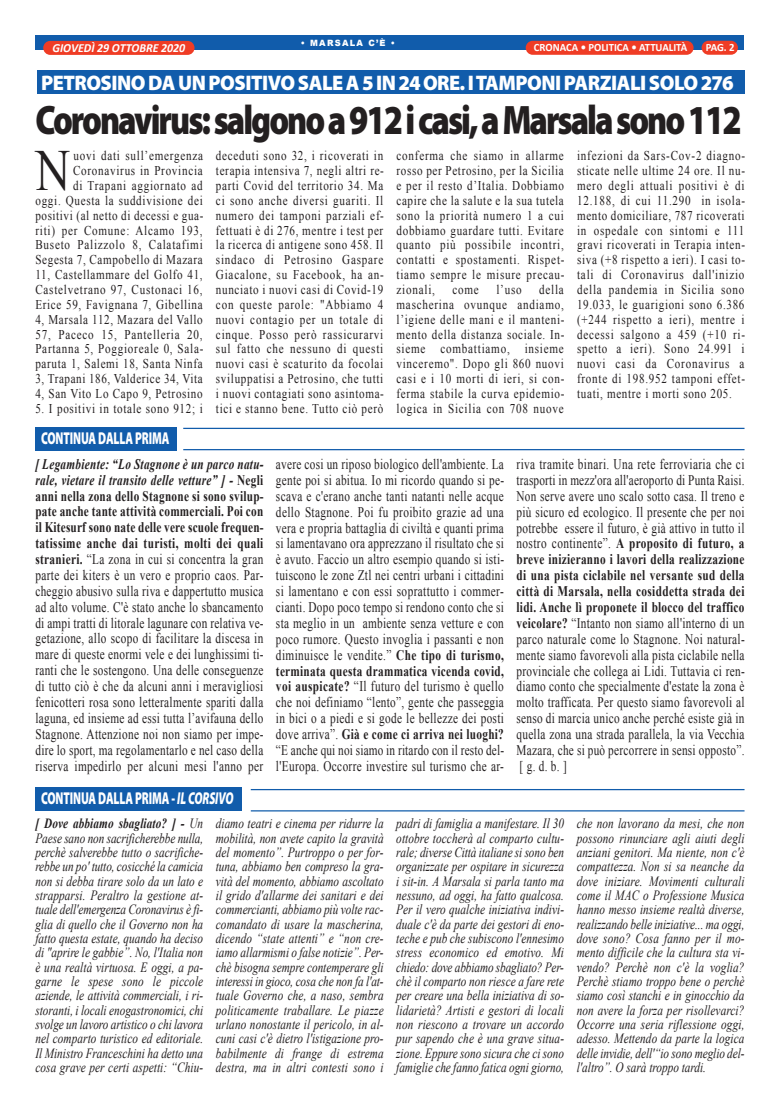
<style>
.page{position:relative;width:780px;height:1113px;background:#fff}
.page>*{position:absolute;margin:0;border:0;box-sizing:border-box;transform-origin:0 0}
.t1{font:58.25px "Times New Roman";color:#231f20;scale:.83 1}
.t2{font:900 41.38px "Myriad Pro";letter-spacing:-.06em;color:#231f20;scale:.82 1}
.t3{font:900 21.12px "Myriad Pro";letter-spacing:-.025em;color:#fff;scale:.96 1}
.t4{font:900 17.25px "Myriad Pro";letter-spacing:-.01em;color:#fff;scale:.66 1}
.t5{font:14.62px/15.9px "Times New Roman";letter-spacing:.025em;color:#231f20;text-align:justify;scale:.77 1}
.t6{font:italic 14.12px/14.4px "Times New Roman";color:#231f20;text-align:justify;scale:.8 1}
.t7{font:13.38px/14.9px "Times New Roman";letter-spacing:.065em;color:#231f20;text-align:justify;scale:.83 1}
.t8{font:italic 700 12.38px "Calibri";color:#fff;scale:.96 1}
.t9{font:700 11.12px "Calibri";color:#fff;scale:.96 1}
.t10{font:900 8.62px "Arial";letter-spacing:.15em;color:#fff;scale:.96 1}
.s1{font-weight:700;font-style:italic}
.s2{font-weight:700}
.s3{font-style:italic}
</style>
<div class="page">
<div style="left:35px;top:35px;width:708px;height:14px;background:#115cab"></div>
<div style="left:701px;top:41px;width:36px;height:14px;background:#ef3c25;border-radius:7px"></div>
<div style="left:525px;top:41px;width:168px;height:14px;background:#ef3c25;border-radius:7px"></div>
<div style="left:43px;top:41px;width:151px;height:14px;background:#ef3c25;border-radius:7px"></div>
<div style="left:37px;top:70px;width:707px;height:24px;background:#115cab"></div>
<div style="left:35px;top:427px;width:141px;height:23px;background:#115cab"></div>
<hr style="left:183px;top:428px;width:561px;height:1px;background:#115cab">
<hr style="left:183px;top:449px;width:561px;height:1px;background:#115cab">
<div style="left:35px;top:786px;width:207px;height:24px;background:#115cab"></div>
<hr style="left:251px;top:789px;width:493px;height:1px;background:#115cab">
<hr style="left:251px;top:810px;width:493px;height:1px;background:#115cab">
<p class="t10" style="left:301px;top:37px;width:100px">• MARSALA C’È •</p>
<p class="t8" style="left:52px;top:42px;width:140px">GIOVEDÌ 29 OTTOBRE 2020</p>
<p class="t9" style="left:534px;top:43px;width:161px">CRONACA • POLITICA • ATTUALITÀ</p>
<p class="t9" style="left:705px;top:43px;width:32px">PAG. 2</p>
<h3 class="t3" style="left:41px;top:75px;width:722px">PETROSINODAUNPOSITIVOSALEA5IN24ORE.ITAMPONIPARZIALISOLO276</h3>
<h2 class="t2" style="left:35px;top:104px;width:863px">CORONAVIRUS:SALGONOA912ICASI,AMARSALASONO112</h2>
<p class="t7" style="left:35px;top:148px;width:204px;text-align:right">uovi dati sull’emergenza<br>Coronavirus in Provincia<br>di Trapani aggiornato ad<br>oggi. Questa la suddivisione dei positivi (al netto di decessi e gua&shy;riti) per Comune: Alcamo 193,<br>Buseto Palizzolo 8, Calatafimi<br>Segesta 7, Campobello di Mazara<br>11, Castellammare del Golfo 41,<br>Castelvetrano 97, Custonaci 16,<br>Erice 59, Favignana 7, Gibellina<br>4, Marsala 112, Mazara del Vallo<br>57, Paceco 15, Pantelleria 20,<br>Partanna 5, Poggioreale 0, Sala&shy;paruta 1, Salemi 18, Santa Ninfa<br>3, Trapani 186, Valderice 34, Vita<br>4, San Vito Lo Capo 9, Petrosino</p>
<p class="t7" style="left:35px;top:401px;width:203px">5. I positivi in totale sono 912; i</p>
<h1 class="t1" style="left:35px;top:138px;width:43px">N</h1>
<p class="t7" style="left:216px;top:148px;width:204px">deceduti sono 32, i ricoverati in terapia intensiva 7, negli altri re&shy;parti Covid del territorio 34. Ma ci sono anche diversi guariti. Il numero dei tamponi parziali ef&shy;fettuati è di 276, mentre i test per la ricerca di antigene sono 458. Il sindaco di Petrosino Gaspare Giacalone, su Facebook, ha an&shy;nunciato i nuovi casi di Covid-19 con queste parole: "Abbiamo 4 nuovi contagio per un totale di cinque. Posso però rassicurarvi sul fatto che nessuno di questi nuovi casi è scaturito da focolai sviluppatisi a Petrosino, che tutti i nuovi contagiati sono asintoma&shy;tici e stanno bene. Tutto ciò però</p>
<p class="t7" style="left:396px;top:148px;width:204px">conferma che siamo in allarme rosso per Petrosino, per la Sicilia e per il resto d’Italia. Dobbiamo capire che la salute e la sua tutela sono la priorità numero 1 a cui dobbiamo guardare tutti. Evitare quanto più possibile incontri, contatti e spostamenti. Rispet&shy;tiamo sempre le misure precau&shy;zionali,</p>
<p class="t7" style="left:396px;top:282px;width:204px;text-indent:143px">della mascherina ovunque andiamo, l’igiene delle mani e il manteni&shy;mento della distanza sociale. In&shy;sieme combattiamo, insieme vinceremo". Dopo gli 860 nuovi casi e i 10 morti di ieri, si con&shy;ferma stabile la curva epidemio&shy;logica in Sicilia con 708 nuove</p>
<p class="t7" style="left:452px;top:282px;width:33px">come</p>
<p class="t7" style="left:496px;top:282px;width:32px">l’uso</p>
<p class="t7" style="left:577px;top:148px;width:204px">infezioni da Sars-Cov-2 diagno&shy;sticate nelle ultime 24 ore. Il nu&shy;mero degli attuali positivi è di 12.188, di cui 11.290 in isola&shy;mento domiciliare, 787 ricoverati in ospedale con sintomi e 111 gravi ricoverati in Terapia inten&shy;siva (+8 rispetto a ieri). I casi to&shy;tali di Coronavirus dall'inizio della pandemia in Sicilia sono 19.033, le guarigioni sono 6.386 (+244 rispetto a ieri), mentre i decessi salgono a 459 (+10 ri&shy;spetto a ieri). Sono 24.991 i nuovi casi da Coronavirus a fronte di 198.952 tamponi effet&shy;tuati, mentre i morti sono 205.</p>
<p class="t4" style="left:41px;top:431px;width:196px">CONTINUA DALLA PRIMA</p>
<p class="t5" style="left:35px;top:456px;width:298px"><span class="s1">[ Legambiente: “Lo Stagnone è un parco natu&shy;rale, vietare il transito delle vetture” ] -</span> <span class="s2">Negli anni nella zona dello Stagnone si sono svilup&shy;pate anche tante attività commerciali. Poi con il Kitesurf sono nate delle vere scuole frequen&shy;tatissime anche dai turisti, molti dei quali stranieri.</span> “La zona in cui si concentra la gran parte dei kiters è un vero e proprio caos. Par&shy;cheggio abusivo sulla riva e dappertutto musica ad alto volume. C'è stato anche lo sbancamento di ampi tratti di litorale lagunare con relativa ve&shy;getazione, allo scopo di facilitare la discesa in mare di queste enormi vele e dei lunghissimi ti&shy;ranti che le sostengono. Una delle conseguenze di tutto ciò è che da alcuni anni i meravigliosi fenicotteri rosa sono letteralmente spariti dalla laguna, ed insieme ad essi tutta l’avifauna dello Stagnone. Attenzione noi non siamo per impe&shy;dire lo sport, ma regolamentarlo e nel caso della riserva impedirlo per alcuni mesi l'anno per</p>
<p class="t5" style="left:276px;top:456px;width:298px">avere cosi un riposo biologico dell'ambiente. La gente poi si abitua. Io mi ricordo quando si pe&shy;scava e c'erano anche tanti natanti nelle acque dello Stagnone. Poi fu proibito grazie ad una vera e propria battaglia di civiltà e quanti prima si lamentavano ora apprezzano il risultato che si è avuto. Faccio un altro esempio quando si isti&shy;tuiscono le zone Ztl nei centri urbani i cittadini si lamentano e con essi soprattutto i commer&shy;cianti. Dopo poco tempo si rendono conto che si sta meglio in un ambiente senza vetture e con poco rumore. Questo invoglia i passanti e non diminuisce le vendite.” <span class="s2">Che tipo di turismo, terminata questa drammatica vicenda covid, voi auspicate?</span> “Il futuro del turismo è quello che noi definiamo “lento”, gente che passeggia in bici o a piedi e si gode le bellezze dei posti dove arriva”. <span class="s2">Già e come ci arriva nei luoghi? </span>“E anche qui noi siamo in ritardo con il resto del&shy;l'Europa. Occorre investire sul turismo che ar-</p>
<p class="t5" style="left:516px;top:456px;width:298px">riva tramite binari. Una rete ferroviaria che ci trasporti in mezz'ora all'aeroporto di Punta Raisi.<br>Non serve avere uno scalo sotto casa. Il treno e più sicuro ed ecologico. Il presente che per noi potrebbe essere il futuro, è già attivo in tutto il nostro continente”. <span class="s2">A proposito di futuro, a breve inizieranno i lavori della realizzazione di una pista ciclabile nel versante sud della città di Marsala, nella cosiddetta strada dei lidi. Anche lì proponete il blocco del traffico veicolare?</span> “Intanto non siamo all'interno di un parco naturale come lo Stagnone. Noi natural&shy;mente siamo favorevoli alla pista ciclabile nella provinciale che collega ai Lidi. Tuttavia ci ren&shy;diamo conto che specialmente d'estate la zona è molto trafficata. Per questo siamo favorevoli al senso di marcia unico anche perché esiste già in quella zona una strada parallela, la via Vecchia Mazara, che si può percorrere in sensi opposto”. [g.d.b.]</p>
<p class="t4" style="left:41px;top:791px;width:293px">CONTINUA DALLA PRIMA - <span class="s3">IL CORSIVO</span></p>
<p class="t6" style="left:35px;top:816px;width:211px"><span class="s2">[ Dove abbiamo sbagliato? ] -</span> Un Paese sano non sacrificherebbe nulla, perchè salverebbe tutto o sacrifiche&shy;rebbe un po' tutto, cosicché la camicia non si debba tirare solo da un lato e strapparsi. Peraltro la gestione at&shy;tuale dell'emergenza Coronavirus è fi&shy;glia di quello che il Governo non ha fatto questa estate, quando ha deciso di "aprire le gabbie”. No, l'Italia non è una realtà virtuosa. E oggi, a pa&shy;garne le spese sono le piccole aziende, le attività commerciali, i ri&shy;storanti, i locali enogastronomici, chi svolge un lavoro artistico o chi lavora nel comparto turistico ed editoriale.<br>Il Ministro Franceschini ha detto una cosa grave per certi aspetti: “Chiu-</p>
<p class="t6" style="left:216px;top:816px;width:211px">diamo teatri e cinema per ridurre la mobilità, non avete capito la gravità del momento”. Purtroppo o per for&shy;tuna, abbiamo ben compreso la gra&shy;vità del momento, abbiamo ascoltato il grido d'allarme dei sanitari e dei commercianti, abbiamo più volte rac&shy;comandato di usare la mascherina, dicendo “state attenti” e “non cre&shy;iamo allarmismi o false notizie”. Per&shy;chè bisogna sempre contemperare gli interessi in gioco, cosa che non fa l'at&shy;tuale Governo che, a naso, sembra politicamente traballare. Le piazze urlano nonostante il pericolo, in al&shy;cuni casi c'è dietro l'istigazione pro&shy;babilmente di frange di estrema destra, ma in altri contesti sono i</p>
<p class="t6" style="left:396px;top:816px;width:211px">padri di famiglia a manifestare. Il 30 ottobre toccherà al comparto cultu&shy;rale; diverse Città italiane si sono ben organizzate per ospitare in sicurezza i sit-in. A Marsala si parla tanto ma nessuno, ad oggi, ha fatto qualcosa.<br>Per il vero qualche iniziativa indivi&shy;duale c'è da parte dei gestori di eno&shy;teche e pub che subiscono l'ennesimo stress economico ed emotivo. Mi chiedo: dove abbiamo sbagliato? Per&shy;chè il comparto non riesce a fare rete per creare una bella iniziativa di so&shy;lidarietà? Artisti e gestori di locali non riescono a trovare un accordo pur sapendo che è una grave situa&shy;zione. Eppure sono sicura che ci sono famiglie che fanno fatica ogni giorno,</p>
<p class="t6" style="left:576px;top:816px;width:211px">che non lavorano da mesi, che non possono rinunciare agli aiuti degli anziani genitori. Ma niente, non c'è compattezza. Non si sa neanche da dove iniziare. Movimenti culturali come il MAC o Professione Musica hanno messo insieme realtà diverse, realizzando belle iniziative... ma oggi, dove sono? Cosa fanno per il mo&shy;mento difficile che la cultura sta vi&shy;vendo? Perchè non c'è la voglia?<br>Perchè stiamo troppo bene o perchè siamo così stanchi e in ginocchio da non avere la forza per risollevarci?<br>Occorre una seria riflessione oggi, adesso. Mettendo da parte la logica delle invidie, dell'“io sono meglio del&shy;l'altro”. O sarà troppo tardi.</p>
</div>
